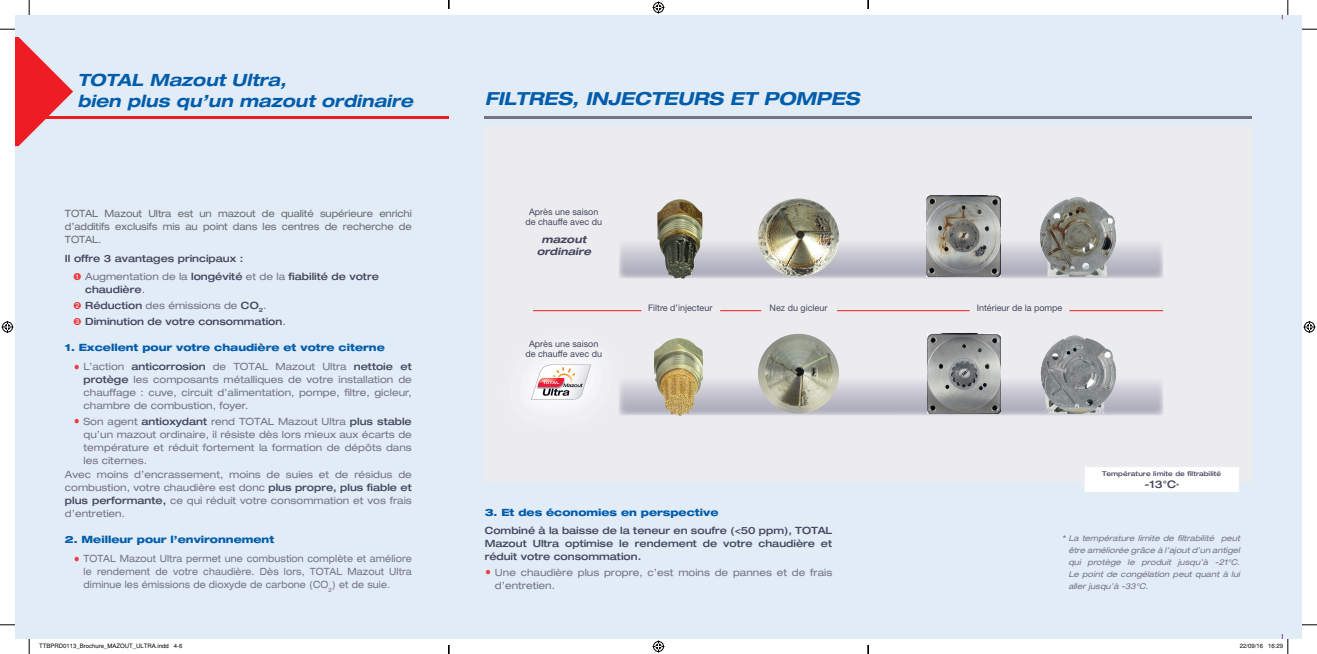
<style>
.page{position:relative;width:1317px;height:654px;background:#fff}
.page>*{position:absolute;margin:0;border:0;box-sizing:border-box;transform-origin:0 0}
.t1{font:italic 700 expanded 18px "Helvetica Neue";color:#015dab}
.t2{font:italic 700 expanded 16.9px/20.4px "Helvetica Neue";color:#015dab}
.t3{font:500 expanded 10.5px "Helvetica Neue";color:#45475e}
.t4{font:expanded 10px/13px "Helvetica Neue";color:#757387;text-align:justify}
.t5{font:500 expanded 10px/15.8px "Helvetica Neue";color:#45475e}
.t6{font:expanded 10px/19.6px "Helvetica Neue";color:#757387;scale:.91 1}
.t7{font:800 expanded 10px/19.6px "Helvetica Neue";color:#015dab}
.t8{font:expanded 10px/13px "Helvetica Neue";letter-spacing:-.01em;color:#6c6d70;text-align:justify;scale:.96 1}
.t9{font:italic 700 expanded 10px/12.3px "Helvetica Neue";color:#45475e;text-align:center}
.t10{font:9px/10.8px "Helvetica Neue";color:#45475e;text-align:center}
.t11{font:italic expanded 8px/12px "Helvetica Neue";color:#757387;text-align:justify}
.t12{font:500 expanded 6.6px "Helvetica Neue";letter-spacing:.01em;color:#45475e}
.t13{font:6px "Helvetica";color:#000}
.s1{color:#ee3a41}
.s2{font-weight:400;color:#757387}
.s3{font-size:18.9px;color:#ee3a41}
.s4{font-weight:500;color:#45475e}
.s5{font-weight:800;font-size:18.9px;color:#ee3a41}
.s6{font-weight:800;color:#015dab}
.s7{font-size:6.6px}
</style>
<div class="page">
<div style="left:15px;top:15px;width:1287px;height:624px;background:#e1ecf7"></div>
<svg style="left:15px;top:37px;width:58px;height:109px"></svg>
<hr style="left:40px;top:115px;width:409px;height:3px;background:#ee1d23">
<div style="left:485px;top:126px;width:767px;height:355px;background:#ececf0"></div>
<img style="left:619px;top:197px;width:544px;height:81px">
<img style="left:627px;top:333px;width:536px;height:82px">
<hr style="left:485px;top:115px;width:767px;height:3px;background:#757387">
<img style="left:1040px;top:198px;width:30px;height:77px">
<img style="left:926px;top:195px;width:75px;height:81px">
<img style="left:927px;top:333px;width:73px;height:81px">
<img style="left:1040px;top:335px;width:33px;height:74px">
<img style="left:657px;top:199px;width:46px;height:80px">
<img style="left:758px;top:198px;width:81px;height:78px">
<img style="left:654px;top:338px;width:50px;height:78px">
<img style="left:758px;top:334px;width:81px;height:79px">
<img style="left:528px;top:357px;width:99px;height:59px">
<img style="left:619px;top:357px;width:8px;height:58px">
<svg style="left:531px;top:364px;width:60px;height:36px"></svg>
<hr style="left:533px;top:310px;width:108px;height:1px;background:#ee1d23">
<hr style="left:1069px;top:310px;width:94px;height:1px;background:#ee1d23">
<hr style="left:837px;top:310px;width:133px;height:1px;background:#ee1d23">
<hr style="left:720px;top:310px;width:41px;height:1px;background:#ee1d23">
<div style="left:1084px;top:466px;width:155px;height:26px;background:#fff"></div>
<div style="left:1084px;top:466px;width:156px;height:27px;border:1px solid #ececf0"></div>
<svg style="left:0;top:29px;width:15px;height:1px"></svg>
<svg style="left:1302px;top:29px;width:15px;height:1px"></svg>
<svg style="left:0;top:624px;width:15px;height:1px"></svg>
<svg style="left:1302px;top:624px;width:15px;height:1px"></svg>
<svg style="left:29px;top:0;width:1px;height:15px"></svg>
<svg style="left:29px;top:639px;width:1px;height:15px"></svg>
<svg style="left:1282px;top:0;width:7px;height:19px"></svg>
<svg style="left:652px;top:2px;width:12px;height:12px"></svg>
<svg style="left:652px;top:640px;width:12px;height:12px"></svg>
<svg style="left:2px;top:321px;width:12px;height:12px"></svg>
<svg style="left:1303px;top:321px;width:12px;height:12px"></svg>
<svg style="left:1281px;top:634px;width:8px;height:20px"></svg>
<svg style="left:448px;top:0;width:2px;height:9px"></svg>
<svg style="left:448px;top:645px;width:2px;height:9px"></svg>
<h2 class="t2" style="left:77px;top:70px;width:337px">TOTAL Mazout Ultra,<br>bien plus qu’un mazout ordinaire</h2>
<p class="t8" style="left:65px;top:206px;width:363px">TOTAL Mazout Ultra est un mazout de qualité supérieure enrichi d’additifs exclusifs mis au point dans les centres de recherche de TOTAL.</p>
<p class="t5" style="left:73px;top:248px;width:307px;line-height:18.7px;text-indent:-8px">Il offre 3 avantages principaux :<br><span class="s1">➊</span> <span class="s2">Augmentation de la</span> longévité <span class="s2">et de la</span> fiabilité de votre</p>
<p class="t5" style="left:73px;top:281px;width:214px;text-indent:12px">chaudière<span class="s2">.<br></span><span class="s1">➋</span> Réduction <span class="s2">des émissions de</span> CO<sub>2</sub><span class="s2">.<br></span><span class="s1">➌</span> Diminution de votre consommation<span class="s2">.</span></p>
<p class="t7" style="left:73px;top:337px;width:340px;text-indent:-8px">1. Excellent pour votre chaudière et votre citerne<br><span class="s3">·</span> <span class="s2">L’action</span> <span class="s4">anticorrosion</span> <span class="s2">de TOTAL Mazout Ultra</span> <span class="s4">nettoie et</span></p>
<p class="t4" style="left:84px;top:373px;width:330px"><span class="s4">protège</span> les composants métalliques de votre installation de chauffage : cuve, circuit d’alimentation, pompe, filtre, gicleur, chambre de combustion, foyer.</p>
<p class="t4" style="left:84px;top:414px;width:330px;text-indent:-10px"><span class="s5">·</span> Son agent <span class="s4">antioxydant</span> rend TOTAL Mazout Ultra <span class="s4">plus stable </span>qu’un mazout ordinaire, il résiste dès lors mieux aux écarts de température et réduit fortement la formation de dépôts dans les citernes.</p>
<p class="t4" style="left:65px;top:468px;width:348px">Avec moins d’encrassement, moins de suies et de résidus de combustion, votre chaudière est donc <span class="s4">plus propre, plus fiable et plus performante,</span> ce qui réduit votre consommation et vos frais d’entretien.</p>
<p class="t6" style="left:73px;top:529px;width:373px;text-indent:-9px"><span class="s6">2. Meilleur pour l’environnement<br></span><span class="s5">·</span> TOTAL Mazout Ultra permet une combustion complète et améliore</p>
<p class="t6" style="left:84px;top:565px;width:362px;line-height:13px">le rendement de votre chaudière. Dès lors, TOTAL Mazout Ultra diminue les émissions de dioxyde de carbone (CO<sub>2</sub>) et de suie.</p>
<h1 class="t1" style="left:485px;top:88px;width:376px">FILTRES, INJECTEURS ET POMPES</h1>
<p class="t10" style="left:525px;top:206px;width:78px">Après une saison de chauffe avec du</p>
<p class="t9" style="left:537px;top:232px;width:56px">mazout ordinaire</p>
<p class="t10" style="left:525px;top:338px;width:78px">Après une saison de chauffe avec du</p>
<p class="t10" style="left:648px;top:302px;width:66px">Filtre d’injecteur</p>
<p class="t10" style="left:770px;top:302px;width:59px">Nez du gicleur</p>
<p class="t10" style="left:977px;top:302px;width:87px">Intérieur de la pompe</p>
<p class="t12" style="left:1102px;top:469px;width:121px">Température limite de filtrabilité</p>
<p class="t3" style="left:1144px;top:478px;width:36px">-13°C<span class="s7">*</span></p>
<p class="t7" style="left:485px;top:502px;width:235px">3. Et des économies en perspective</p>
<p class="t5" style="left:485px;top:524px;width:349px;line-height:13px;text-align:justify">Combiné à la baisse de la teneur en soufre (&lt;50 ppm), TOTAL Mazout Ultra optimise le rendement de votre chaudière et réduit votre consommation.</p>
<p class="t4" style="left:495px;top:565px;width:339px;text-indent:-10px"><span class="s5">·</span> Une chaudière plus propre, c’est moins de pannes et de frais d’entretien.</p>
<p class="t11" style="left:1068px;top:531px;width:173px;text-indent:-6px">* La température limite de filtrabilité peut être améliorée grâce à l’ajout d’un antigel qui protège le produit jusqu’à -21°C.<br>Le point de congélation peut quant à lui aller jusqu’à -33°C.</p>
<p class="t13" style="left:39px;top:642px;width:145px">TTBPRD0113_Brochure_MAZOUT_ULTRA.indd 4-6</p>
<p class="t13" style="left:1240px;top:642px;width:45px">22/09/16 16:29</p>
</div>
